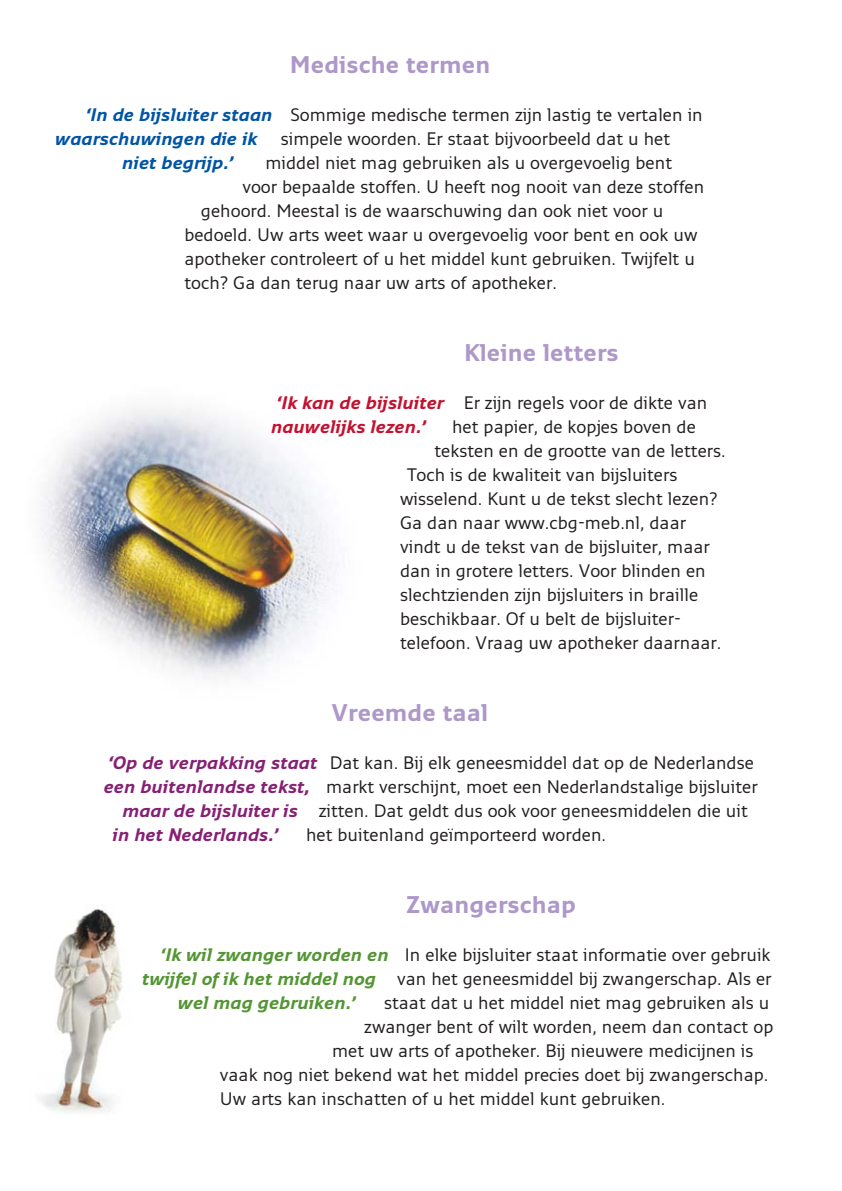
<style>
.page{position:relative;width:842px;height:1191px;background:#fff}
.page>*{position:absolute;margin:0;border:0;box-sizing:border-box;transform-origin:0 0}
.t1{font:700 24px "Monitor";color:#ad98c8}
.t2{font:18px "Monitor";color:#231f20}
.t3{font:italic 700 18px "Monitor";color:#862074}
.t4{font:italic 700 18px "Monitor";color:#549534}
.t5{font:italic 700 18px "Monitor";color:#0054a6}
.t6{font:italic 700 18px/24px "Monitor";color:#c41130}
</style>
<div class="page">
<img style="left:40px;top:908px;width:82px;height:205px">
<img style="left:41px;top:408px;width:297px;height:269px">
<h1 class="t1" style="left:290px;top:55px;width:202px">Medische termen</h1>
<p class="t2" style="left:290px;top:108px;width:414px">Sommige medische termen zijn lastig te vertalen in</p>
<p class="t2" style="left:281px;top:132px;width:391px">simpele woorden. Er staat bijvoorbeeld dat u het</p>
<p class="t2" style="left:265px;top:156px;width:408px">middel niet mag gebruiken als u overgevoelig bent</p>
<p class="t2" style="left:242px;top:180px;width:463px">voor bepaalde stoffen. U heeft nog nooit van deze stoffen</p>
<p class="t2" style="left:201px;top:204px;width:464px">gehoord. Meestal is de waarschuwing dan ook niet voor u</p>
<p class="t2" style="left:184px;top:228px;width:514px">bedoeld. Uw arts weet waar u overgevoelig voor bent en ook uw</p>
<p class="t2" style="left:184px;top:252px;width:512px">apotheker controleert of u het middel kunt gebruiken. Twijfelt u</p>
<p class="t2" style="left:184px;top:276px;width:374px">toch? Ga dan terug naar uw arts of apotheker.</p>
<p class="t5" style="left:85px;top:108px;width:189px">‘In de bijsluiter staan</p>
<p class="t5" style="left:55px;top:132px;width:204px">waarschuwingen die ik</p>
<p class="t5" style="left:122px;top:156px;width:113px">niet begrijp.’</p>
<h1 class="t1" style="left:464px;top:343px;width:156px">Kleine letters</h1>
<p class="t2" style="left:464px;top:396px;width:245px">Er zijn regels voor de dikte van</p>
<p class="t2" style="left:452px;top:420px;width:245px">het papier, de kopjes boven de</p>
<p class="t2" style="left:434px;top:444px;width:293px">teksten en de grootte van de letters.</p>
<p class="t2" style="left:407px;top:468px;width:272px">Toch is de kwaliteit van bijsluiters</p>
<p class="t2" style="left:400px;top:492px;width:319px">wisselend. Kunt u de tekst slecht lezen?</p>
<p class="t2" style="left:400px;top:516px;width:287px">Ga dan naar www.cbg-meb.nl, daar</p>
<p class="t2" style="left:400px;top:540px;width:311px">vindt u de tekst van de bijsluiter, maar</p>
<p class="t2" style="left:400px;top:564px;width:307px">dan in grotere letters. Voor blinden en</p>
<p class="t2" style="left:400px;top:588px;width:300px">slechtzienden zijn bijsluiters in braille</p>
<p class="t2" style="left:400px;top:612px;width:282px">beschikbaar. Of u belt de bijsluiter-</p>
<p class="t2" style="left:400px;top:636px;width:323px">telefoon. Vraag uw apotheker daarnaar.</p>
<p class="t6" style="left:271px;top:392px;width:174px">‘Ik kan de bijsluiter nauwelijks lezen.’</p>
<h1 class="t1" style="left:332px;top:703px;width:158px">Vreemde taal</h1>
<p class="t3" style="left:107px;top:756px;width:211px">‘Op de verpakking staat</p>
<p class="t3" style="left:104px;top:780px;width:208px">een buitenlandse tekst,</p>
<p class="t3" style="left:122px;top:804px;width:177px">maar de bijsluiter is</p>
<p class="t3" style="left:113px;top:828px;width:168px">in het Nederlands.’</p>
<p class="t2" style="left:330px;top:756px;width:426px">Dat kan. Bij elk geneesmiddel dat op de Nederlandse</p>
<p class="t2" style="left:326px;top:780px;width:433px">markt verschijnt, moet een Nederlandstalige bijsluiter</p>
<p class="t2" style="left:319px;top:804px;width:431px">zitten. Dat geldt dus ook voor geneesmiddelen die uit</p>
<p class="t2" style="left:306px;top:828px;width:301px">het buitenland geïmporteerd worden.</p>
<h1 class="t1" style="left:407px;top:895px;width:171px">Zwangerschap</h1>
<p class="t4" style="left:160px;top:948px;width:230px">‘Ik wil zwanger worden en</p>
<p class="t4" style="left:142px;top:972px;width:235px">twijfel of ik het middel nog</p>
<p class="t4" style="left:178px;top:996px;width:180px">wel mag gebruiken.’</p>
<p class="t2" style="left:405px;top:948px;width:367px">In elke bijsluiter staat informatie over gebruik</p>
<p class="t2" style="left:397px;top:972px;width:376px">van het geneesmiddel bij zwangerschap. Als er</p>
<p class="t2" style="left:384px;top:996px;width:387px">staat dat u het middel niet mag gebruiken als u</p>
<p class="t2" style="left:364px;top:1020px;width:411px">zwanger bent of wilt worden, neem dan contact op</p>
<p class="t2" style="left:332px;top:1044px;width:423px">met uw arts of apotheker. Bij nieuwere medicijnen is</p>
<p class="t2" style="left:220px;top:1068px;width:550px">vaak nog niet bekend wat het middel precies doet bij zwangerschap.</p>
<p class="t2" style="left:220px;top:1092px;width:447px">Uw arts kan inschatten of u het middel kunt gebruiken.</p>
</div>
